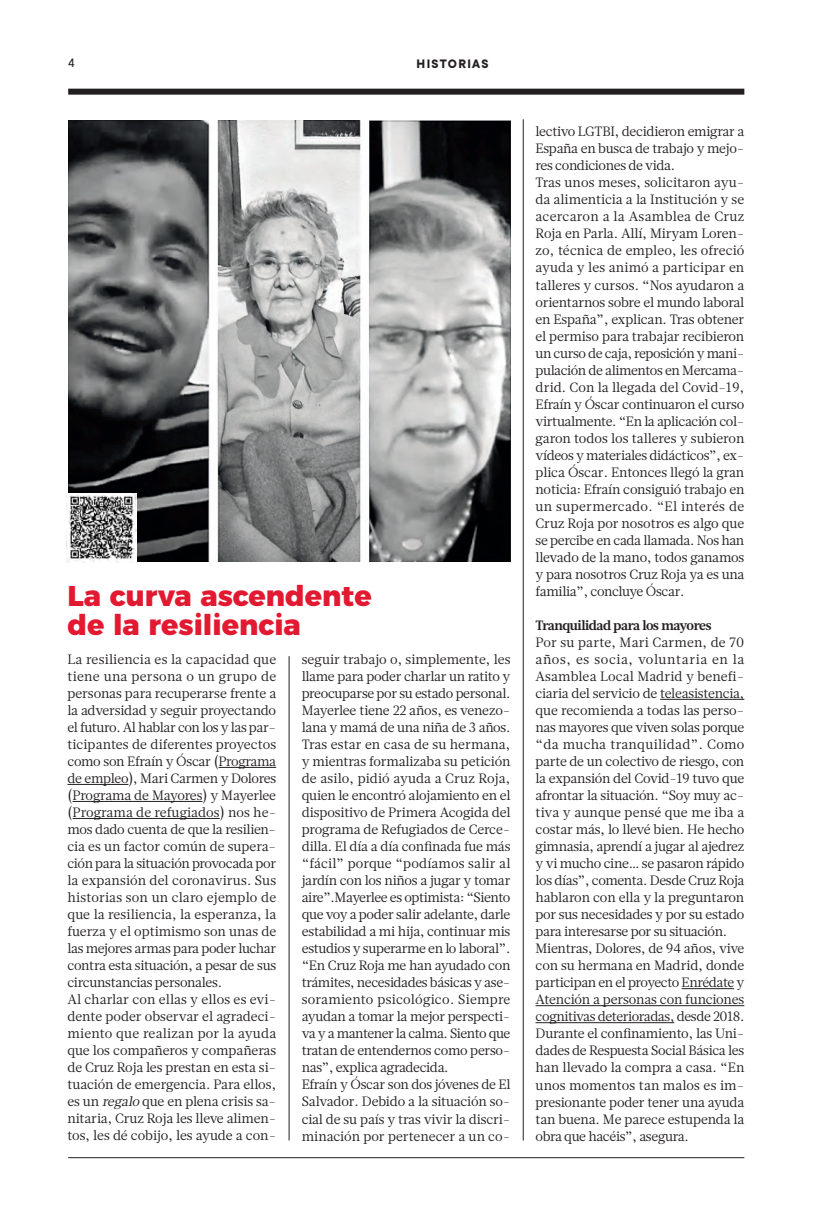
<style>
.page{position:relative;width:829px;height:1220px;background:#fff}
.page>*{position:absolute;margin:0;border:0;box-sizing:border-box;transform-origin:0 0}
.t1{font:800 28.5px/28.5px "Montserrat";color:#e21931}
.t2{font:13.5px/17px "Glosa Text";letter-spacing:-.015em;color:#231f20}
.t3{font:700 13.5px "Glosa Text";letter-spacing:-.03em;color:#231f20}
.t4{font:700 13.5px "TT Commons";letter-spacing:.095em;color:#231f20}
.t5{font:13.5px "TT Commons";color:#231f20}
.s1{font-style:italic}
</style>
<div class="page">
<div style="left:68px;top:89px;width:676px;height:6px;background:#231f20"></div>
<hr style="left:68px;top:1157px;width:676px;height:1px;background:#231f20">
<hr style="left:523px;top:119px;width:1px;height:1021px;background:#231f20">
<hr style="left:660px;top:699px;width:84px;height:1px;background:#231f20">
<hr style="left:682px;top:988px;width:52px;height:1px;background:#231f20">
<hr style="left:535px;top:1005px;width:209px;height:1px;background:#231f20">
<hr style="left:535px;top:1022px;width:139px;height:1px;background:#231f20">
<img style="left:68px;top:120px;width:442px;height:441px">
<hr style="left:218px;top:767px;width:58px;height:1px;background:#231f20">
<hr style="left:67px;top:784px;width:61px;height:1px;background:#231f20">
<hr style="left:72px;top:801px;width:130px;height:1px;background:#231f20">
<hr style="left:73px;top:818px;width:147px;height:1px;background:#231f20">
<img style="left:66px;top:493px;width:71px;height:70px">
<hr style="left:289px;top:656px;width:1px;height:484px;background:#231f20">
<p class="t5" style="left:68px;top:57px;width:8px">4</p>
<p class="t4" style="left:417px;top:58px;width:73px">HISTORIAS</p>
<h1 class="t1" style="left:67px;top:583px;width:306px">La curva ascendente de la resiliencia</h1>
<p class="t2" style="left:67px;top:651px;width:210px">La resiliencia es la capacidad que tiene una persona o un grupo de personas para recuperarse frente a la adversidad y seguir proyectando el futuro. Al hablar con los y las par&shy;ticipantes de diferentes proyectos como son Efraín y Óscar (Programa de empleo), Mari Carmen y Dolores (Programa de Mayores) y Mayerlee (Programa de refugiados) nos he&shy;mos dado cuenta de que la resilien&shy;cia es un factor común de supera&shy;ción para la situación provocada por la expansión del coronavirus. Sus historias son un claro ejemplo de que la resiliencia, la esperanza, la fuerza y el optimismo son unas de las mejores armas para poder luchar contra esta situación, a pesar de sus circunstancias personales.<br>Al charlar con ellas y ellos es evi&shy;dente poder observar el agradeci&shy;miento que realizan por la ayuda que los compañeros y compañeras de Cruz Roja les prestan en esta si&shy;tuación de emergencia. Para ellos, es un <span class="s1">regalo</span> que en plena crisis sa&shy;nitaria, Cruz Roja les lleve alimen&shy;tos, les dé cobijo, les ayude a con-</p>
<p class="t2" style="left:302px;top:651px;width:210px">seguir trabajo o, simplemente, les llame para poder charlar un ratito y preocuparse por su estado personal.<br>Mayerlee tiene 22 años, es venezo&shy;lana y mamá de una niña de 3 años.<br>Tras estar en casa de su hermana, y mientras formalizaba su petición de asilo, pidió ayuda a Cruz Roja, quien le encontró alojamiento en el dispositivo de Primera Acogida del programa de Refugiados de Cerce&shy;dilla. El día a día confinada fue más “fácil” porque “podíamos salir al jardín con los niños a jugar y tomar aire”.Mayerlee es optimista: “Siento que voy a poder salir adelante, darle estabilidad a mi hija, continuar mis estudios y superarme en lo laboral”. “En Cruz Roja me han ayudado con trámites, necesidades básicas y ase&shy;soramiento psicológico. Siempre ayudan a tomar la mejor perspecti&shy;va y a mantener la calma. Siento que tratan de entendernos como perso&shy;nas”, explica agradecida.<br>Efraín y Óscar son dos jóvenes de El Salvador. Debido a la situación so&shy;cial de su país y tras vivir la discri&shy;minación por pertenecer a un co-</p>
<p class="t2" style="left:535px;top:124px;width:210px">lectivo LGTBI, decidieron emigrar a España en busca de trabajo y mejo&shy;res condiciones de vida.<br>Tras unos meses, solicitaron ayu&shy;da alimenticia a la Institución y se acercaron a la Asamblea de Cruz Roja en Parla. Allí, Miryam Loren&shy;zo, técnica de empleo, les ofreció ayuda y les animó a participar en talleres y cursos. “Nos ayudaron a orientarnos sobre el mundo laboral en España”, explican. Tras obtener el permiso para trabajar recibieron un curso de caja, reposición y mani&shy;pulación de alimentos en Mercama&shy;drid. Con la llegada del Covid-19, Efraín y Óscar continuaron el curso virtualmente. “En la aplicación col&shy;garon todos los talleres y subieron vídeos y materiales didácticos”, ex&shy;plica Óscar. Entonces llegó la gran noticia: Efraín consiguió trabajo en un supermercado. “El interés de Cruz Roja por nosotros es algo que se percibe en cada llamada. Nos han llevado de la mano, todos ganamos y para nosotros Cruz Roja ya es una familia”, concluye Óscar.</p>
<p class="t3" style="left:535px;top:620px;width:178px">Tranquilidad para los mayores</p>
<p class="t2" style="left:535px;top:635px;width:210px">Por su parte, Mari Carmen, de 70 años, es socia, voluntaria en la Asamblea Local Madrid y benefi&shy;ciaria del servicio de teleasistencia, que recomienda a todas las perso&shy;nas mayores que viven solas porque “da mucha tranquilidad”. Como parte de un colectivo de riesgo, con la expansión del Covid-19 tuvo que afrontar la situación. “Soy muy ac&shy;tiva y aunque pensé que me iba a costar más, lo llevé bien. He hecho gimnasia, aprendí a jugar al ajedrez y vi mucho cine… se pasaron rápido los días”, comenta. Desde Cruz Roja hablaron con ella y la preguntaron por sus necesidades y por su estado para interesarse por su situación.<br>Mientras, Dolores, de 94 años, vive con su hermana en Madrid, donde participan en el proyecto Enrédate y Atención a personas con funciones cognitivas deterioradas, desde 2018.<br>Durante el confinamiento, las Uni&shy;dades de Respuesta Social Básica les han llevado la compra a casa. “En unos momentos tan malos es im&shy;presionante poder tener una ayuda tan buena. Me parece estupenda la obra que hacéis”, asegura.</p>
</div>
